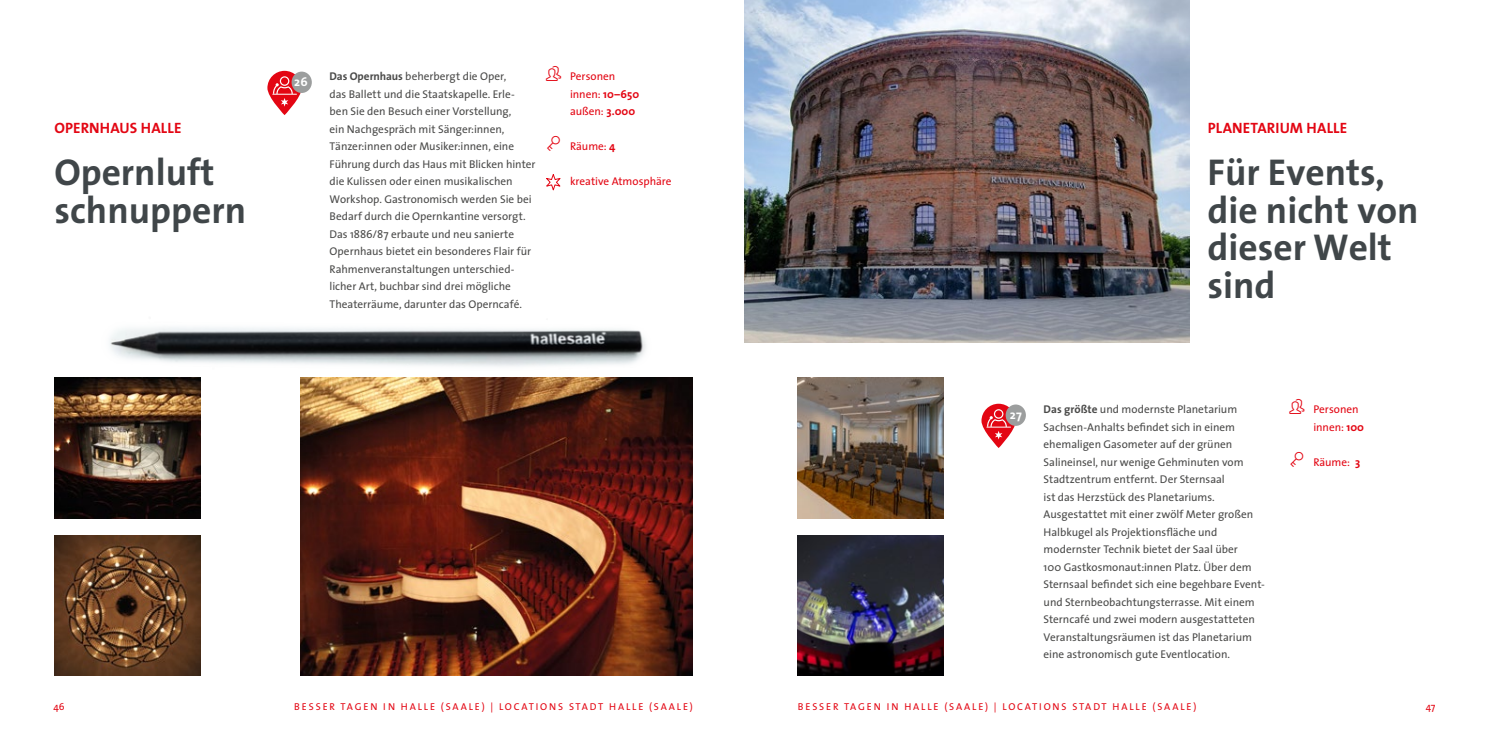
<style>
.page{position:relative;width:1489px;height:745px;background:#fff}
.page>*{position:absolute;margin:0;border:0;box-sizing:border-box;transform-origin:0 0}
.t1{font:700 37.5px/37.5px "The Sans";color:#404649}
.t2{font:700 15px "The Sans";letter-spacing:.01em;color:#e30613}
.t3{font:700 12.5px "The Sans";color:#fff}
.t4{font:11.25px/17.5px "The Sans";color:#4a4a49}
.t5{font:11.25px/17.5px "The Sans";color:#e30613}
.t6{font:10px "The Sans";letter-spacing:.19em;color:#e30613}
.s1{font-weight:700}
</style>
<div class="page">
<svg style="left:546px;top:174px;width:15px;height:17px"></svg>
<svg style="left:267px;top:71px;width:35px;height:44px"></svg>
<svg style="left:272px;top:76px;width:25px;height:30px"></svg>
<div style="left:291px;top:72px;width:21px;height:21px;background:#9c9e9e;border-radius:50%"></div>
<img style="left:300px;top:378px;width:392px;height:297px">
<img style="left:54px;top:378px;width:146px;height:140px">
<img style="left:54px;top:535px;width:146px;height:140px">
<img style="left:96px;top:327px;width:597px;height:51px">
<svg style="left:981px;top:403px;width:34px;height:45px"></svg>
<svg style="left:986px;top:409px;width:24px;height:30px"></svg>
<div style="left:1005px;top:404px;width:20px;height:21px;background:#9c9e9e;border-radius:50%"></div>
<img style="left:744px;top:0;width:445px;height:342px">
<img style="left:797px;top:378px;width:146px;height:140px">
<img style="left:797px;top:535px;width:146px;height:140px">
<h2 class="t2" style="left:54px;top:115px;width:128px">OPERNHAUS HALLE</h2>
<h1 class="t1" style="left:54px;top:153px;width:193px">Opernluft schnuppern</h1>
<p class="t3" style="left:294px;top:71px;width:15px">26</p>
<p class="t4" style="left:329px;top:67px;width:207px"><span class="s1">Das Opernhaus</span> beherbergt die Oper,<br>das Ballett und die Staatskapelle. Erle&shy;ben Sie den Besuch einer Vorstellung,<br>ein Nachgespräch mit Sänger:innen, Tänzer:innen oder Musiker:innen, eine Führung durch das Haus mit Blicken hinter die Kulissen oder einen musikalischen Workshop. Gastronomisch werden Sie bei Bedarf durch die Opernkantine versorgt.<br>Das 1886/87 erbaute und neu sanierte Opernhaus bietet ein besonderes Flair für Rahmenveranstaltungen unterschied&shy;licher Art, buchbar sind drei mögliche Theaterräume, darunter das Operncafé.</p>
<p class="t5" style="left:570px;top:67px;width:71px">Personen innen: <span class="s1">10–650 </span>außen: <span class="s1">3.000</span></p>
<p class="t5" style="left:570px;top:137px;width:47px">Räume: <span class="s1">4</span></p>
<p class="t5" style="left:570px;top:172px;width:103px">kreative Atmosphäre</p>
<h2 class="t2" style="left:1207px;top:115px;width:141px">PLANETARIUM HALLE</h2>
<h1 class="t1" style="left:1207px;top:153px;width:213px">Für Events, die nicht von dieser Welt sind</h1>
<p class="t4" style="left:1043px;top:400px;width:223px"><span class="s1">Das größte</span> und modernste Planetarium Sachsen-Anhalts befindet sich in einem ehemaligen Gasometer auf der grünen Salineinsel, nur wenige Gehminuten vom Stadtzentrum entfernt. Der Sternsaal<br>ist das Herzstück des Planetariums.<br>Ausgestattet mit einer zwölf Meter großen Halbkugel als Projektionsfläche und modernster Technik bietet der Saal über<br>100 Gastkosmonaut:innen Platz. Über dem Sternsaal befindet sich eine begehbare Event&shy;und Sternbeobachtungsterrasse. Mit einem Sterncafé und zwei modern ausgestatteten Veranstaltungsräumen ist das Planetarium eine astronomisch gute Eventlocation.</p>
<p class="t3" style="left:1009px;top:404px;width:13px">27</p>
<p class="t5" style="left:1313px;top:400px;width:52px">Personen innen: <span class="s1">100</span></p>
<p class="t5" style="left:1313px;top:452px;width:48px">Räume: <span class="s1">3</span></p>
<p class="t6" style="left:53px;top:698px;width:13px">46</p>
<p class="t6" style="left:294px;top:698px;width:400px">BESSER TAGEN IN HALLE (SAALE) | LOCATIONS STADT HALLE (SAALE)</p>
<p class="t6" style="left:797px;top:698px;width:400px">BESSER TAGEN IN HALLE (SAALE) | LOCATIONS STADT HALLE (SAALE)</p>
<p class="t6" style="left:1425px;top:698px;width:11px">47</p>
</div>
